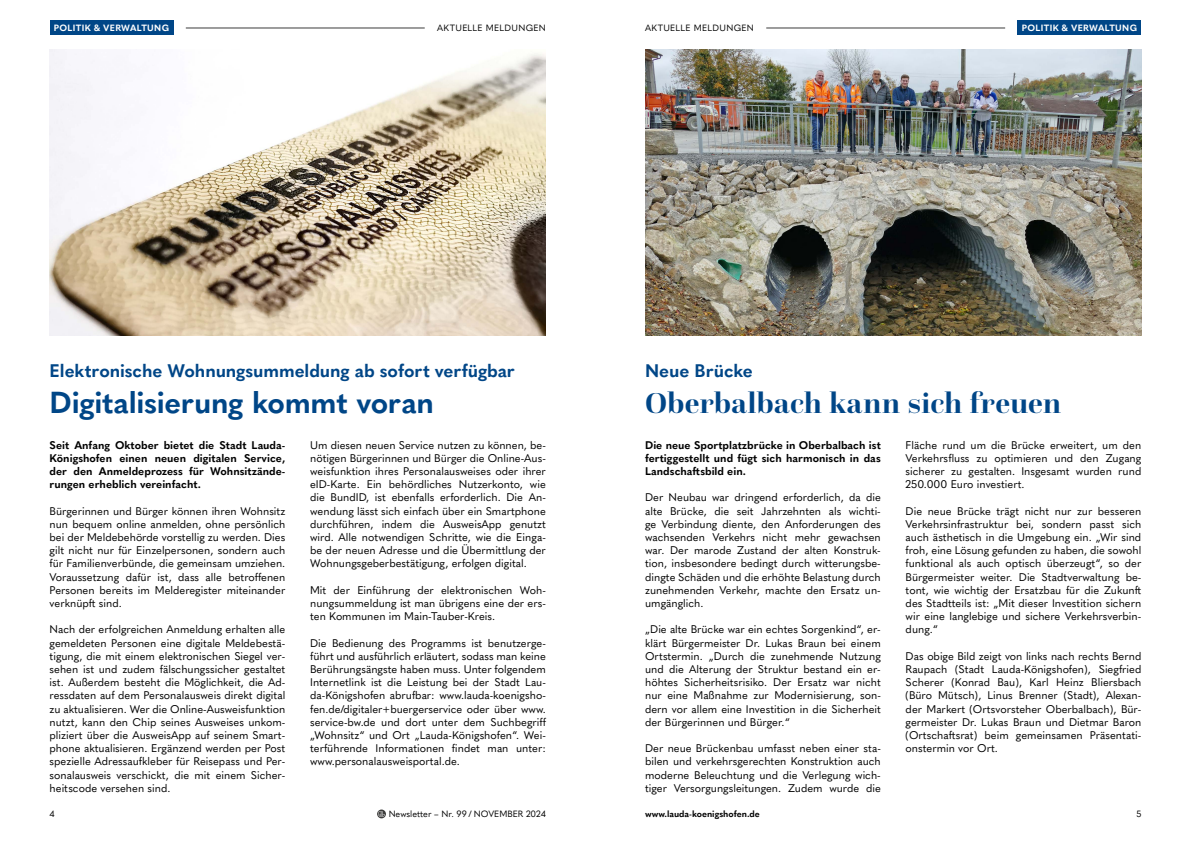
<style>
.page{position:relative;width:1191px;height:842px;background:#fff}
.page>*{position:absolute;margin:0;border:0;box-sizing:border-box;transform-origin:0 0}
.t1{font:700 30px "Quasimoda";letter-spacing:-.01em;color:#004687}
.t2{font:700 30px "Questa Grande";letter-spacing:.01em;color:#004687}
.t3{font:700 18px "Quasimoda";letter-spacing:-.005em;color:#004687}
.t4{font:11px/13.2px "Quasimoda";color:#000;text-align:justify}
.t5{font:700 11px/13.2px "Quasimoda";color:#000;text-align:justify}
.t6{font:700 9px "Quasimoda";letter-spacing:.035em;color:#fff}
.t7{font:9px "Quasimoda";letter-spacing:.04em;color:#000}
.t8{font:9px "Quasimoda";color:#000}
.t9{font:700 9px "Quasimoda";color:#000}
.t10{font:9px "Quasimoda";letter-spacing:.02em;color:#000}
</style>
<div class="page">
<img style="left:50px;top:50px;width:496px;height:285px">
<img style="left:645px;top:50px;width:496px;height:285px">
<svg style="left:377px;top:809px;width:9px;height:9px"></svg>
<svg style="left:378px;top:811px;width:6px;height:5px"></svg>
<div style="left:1017px;top:21px;width:124px;height:14px;background:#004687"></div>
<div style="left:50px;top:21px;width:123px;height:14px;background:#004687"></div>
<hr style="left:186px;top:28px;width:239px;height:1px;background:#3c3c3b">
<hr style="left:766px;top:28px;width:239px;height:1px;background:#3c3c3b">
<p class="t6" style="left:54px;top:21px;width:117px">POLITIK &amp; VERWALTUNG</p>
<p class="t7" style="left:437px;top:21px;width:110px">AKTUELLE MELDUNGEN</p>
<p class="t7" style="left:645px;top:21px;width:110px">AKTUELLE MELDUNGEN</p>
<p class="t6" style="left:1021px;top:21px;width:117px">POLITIK &amp; VERWALTUNG</p>
<h2 class="t3" style="left:50px;top:357px;width:467px">Elektronische Wohnungsummeldung ab sofort verfügbar</h2>
<h1 class="t1" style="left:50px;top:379px;width:386px">Digitalisierung kommt voran</h1>
<p class="t5" style="left:50px;top:437px;width:237px">Seit Anfang Oktober bietet die Stadt Lauda-Königshofen einen neuen digitalen Service, der den Anmeldeprozess für Wohnsitzände&shy;rungen erheblich vereinfacht.</p>
<p class="t4" style="left:50px;top:503px;width:237px">Bürgerinnen und Bürger können ihren Wohnsitz nun bequem online anmelden, ohne persönlich bei der Meldebehörde vorstellig zu werden. Dies gilt nicht nur für Einzelpersonen, sondern auch für Familienverbünde, die gemeinsam umziehen.<br>Voraussetzung dafür ist, dass alle betroffenen Personen bereits im Melderegister miteinander verknüpft sind.</p>
<p class="t4" style="left:50px;top:622px;width:237px">Nach der erfolgreichen Anmeldung erhalten alle gemeldeten Personen eine digitale Meldebestä&shy;tigung, die mit einem elektronischen Siegel ver&shy;sehen ist und zudem fälschungssicher gestaltet ist. Außerdem besteht die Möglichkeit, die Ad&shy;ressdaten auf dem Personalausweis direkt digital zu aktualisieren. Wer die Online-Ausweisfunktion nutzt, kann den Chip seines Ausweises unkom&shy;pliziert über die AusweisApp auf seinem Smart&shy;phone aktualisieren. Ergänzend werden per Post spezielle Adressaufkleber für Reisepass und Per&shy;sonalausweis verschickt, die mit einem Sicher&shy;heitscode versehen sind.</p>
<p class="t4" style="left:310px;top:437px;width:237px">Um diesen neuen Service nutzen zu können, be&shy;nötigen Bürgerinnen und Bürger die Online-Aus&shy;weisfunktion ihres Personalausweises oder ihrer eID-Karte. Ein behördliches Nutzerkonto, wie die BundID, ist ebenfalls erforderlich. Die An&shy;wendung lässt sich einfach über ein Smartphone durchführen, indem die AusweisApp genutzt wird. Alle notwendigen Schritte, wie die Einga&shy;be der neuen Adresse und die Übermittlung der Wohnungsgeberbestätigung, erfolgen digital.</p>
<p class="t4" style="left:310px;top:582px;width:237px">Mit der Einführung der elektronischen Woh&shy;nungsummeldung ist man übrigens eine der ers&shy;ten Kommunen im Main-Tauber-Kreis.</p>
<p class="t4" style="left:310px;top:635px;width:237px">Die Bedienung des Programms ist benutzerge&shy;führt und ausführlich erläutert, sodass man keine Berührungsängste haben muss. Unter folgendem Internetlink ist die Leistung bei der Stadt Lau&shy;da-Königshofen abrufbar: www.lauda-koenigsho&shy;fen.de/digitaler+buergerservice oder über www. service-bw.de und dort unter dem Suchbegriff „Wohnsitz“ und Ort „Lauda-Königshofen“. Wei&shy;terführende Informationen findet man unter: www.personalausweisportal.de.</p>
<h2 class="t3" style="left:645px;top:357px;width:109px">Neue Brücke</h2>
<h1 class="t2" style="left:645px;top:385px;width:417px">Oberbalbach kann sich freuen</h1>
<p class="t5" style="left:645px;top:437px;width:237px">Die neue Sportplatzbrücke in Oberbalbach ist fertiggestellt und fügt sich harmonisch in das Landschaftsbild ein.</p>
<p class="t4" style="left:645px;top:490px;width:237px">Der Neubau war dringend erforderlich, da die alte Brücke, die seit Jahrzehnten als wichti&shy;ge Verbindung diente, den Anforderungen des wachsenden Verkehrs nicht mehr gewachsen war. Der marode Zustand der alten Konstruk&shy;tion, insbesondere bedingt durch witterungsbe&shy;dingte Schäden und die erhöhte Belastung durch zunehmenden Verkehr, machte den Ersatz un&shy;umgänglich.</p>
<p class="t4" style="left:645px;top:622px;width:237px">„Die alte Brücke war ein echtes Sorgenkind“, er&shy;klärt Bürgermeister Dr. Lukas Braun bei einem Ortstermin. „Durch die zunehmende Nutzung und die Alterung der Struktur bestand ein er&shy;höhtes Sicherheitsrisiko. Der Ersatz war nicht nur eine Maßnahme zur Modernisierung, son&shy;dern vor allem eine Investition in die Sicherheit der Bürgerinnen und Bürger.“</p>
<p class="t4" style="left:645px;top:741px;width:237px">Der neue Brückenbau umfasst neben einer sta&shy;bilen und verkehrsgerechten Konstruktion auch moderne Beleuchtung und die Verlegung wich&shy;tiger Versorgungsleitungen. Zudem wurde die</p>
<p class="t4" style="left:905px;top:437px;width:237px">Fläche rund um die Brücke erweitert, um den Verkehrsfluss zu optimieren und den Zugang sicherer zu gestalten. Insgesamt wurden rund 250.000 Euro investiert.</p>
<p class="t4" style="left:905px;top:503px;width:237px">Die neue Brücke trägt nicht nur zur besseren Verkehrsinfrastruktur bei, sondern passt sich auch ästhetisch in die Umgebung ein. „Wir sind froh, eine Lösung gefunden zu haben, die sowohl funktional als auch optisch überzeugt“, so der Bürgermeister weiter. Die Stadtverwaltung be&shy;tont, wie wichtig der Ersatzbau für die Zukunft des Stadtteils ist: „Mit dieser Investition sichern wir eine langlebige und sichere Verkehrsverbin&shy;dung.“</p>
<p class="t4" style="left:905px;top:648px;width:237px">Das obige Bild zeigt von links nach rechts Bernd Raupach (Stadt Lauda-Königshofen), Siegfried Scherer (Konrad Bau), Karl Heinz Bliersbach (Büro Mütsch), Linus Brenner (Stadt), Alexan&shy;der Markert (Ortsvorsteher Oberbalbach), Bür&shy;germeister Dr. Lukas Braun und Dietmar Baron (Ortschaftsrat) beim gemeinsamen Präsentati&shy;onstermin vor Ort.</p>
<p class="t10" style="left:50px;top:807px;width:7px">4</p>
<p class="t8" style="left:389px;top:807px;width:159px">Newsletter – Nr. 99 / NOVEMBER 2024</p>
<p class="t9" style="left:645px;top:807px;width:116px">www.lauda-koenigshofen.de</p>
<p class="t10" style="left:1136px;top:807px;width:6px">5</p>
</div>
